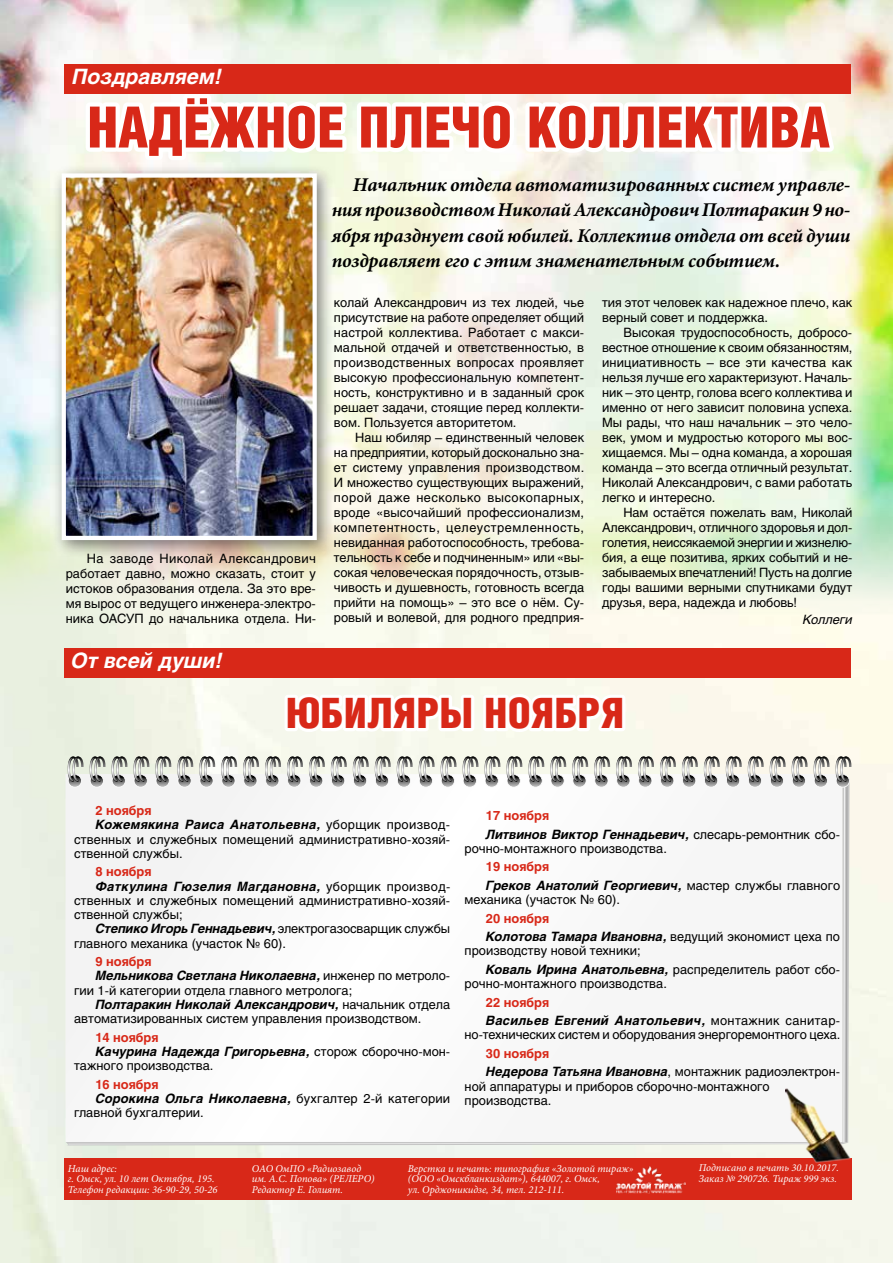
<style>
.page{position:relative;width:893px;height:1263px;background:#fff}
.page>*{position:absolute;margin:0;border:0;box-sizing:border-box;transform-origin:0 0}
.t1{font:900 57px "Helios Cond";color:#d82818}
.t2{font:900 42px "Helios Cond";color:#d82818}
.t3{font:italic 700 21px "Helios";color:#fff}
.t4{font:italic 700 19.5px/25.5px "Minion Pro";letter-spacing:-.01em;color:#000;text-align:justify}
.t5{font:12.75px/15px "Helios";color:#000;text-align:justify}
.t6{font:italic 700 12.75px/18.5px "Helios";color:#000}
.t7{font:italic 700 12.75px/18.5px "Helios";letter-spacing:.025em;color:#000}
.t8{font:700 12.75px "Helios";color:#d82818}
.t9{font:italic 12.75px "Helios";color:#000}
.t10{font:italic 10.5px/10.5px "Minion Pro";color:#fff}
.s1{font-weight:400;font-style:normal}
.s2{font-style:normal;color:#d82818}
.s3{font-weight:700;font-style:italic}
.s4{font-weight:700;color:#d82818}
</style>
<div class="page">
<img style="left:0;top:615px;width:893px;height:648px">
<img style="left:0;top:0;width:893px;height:615px">
<div style="left:64px;top:64px;width:786px;height:30px;background:#d82818"></div>
<div style="left:64px;top:1158px;width:787px;height:41px;background:#d82818"></div>
<img style="left:617px;top:1166px;width:68px;height:27px">
<svg style="left:81px;top:0;width:759px;height:187px"></svg>
<div style="left:52px;top:163px;width:283px;height:396px;background:#000;opacity:.5"></div>
<img style="left:67px;top:178px;width:245px;height:357px">
<div style="left:62px;top:173px;width:255px;height:367px;border:4px solid #fff"></div>
<img style="left:785px;top:1087px;width:68px;height:78px">
<div style="left:64px;top:648px;width:786px;height:29px;background:#d82818"></div>
<svg style="left:64px;top:671px;width:787px;height:475px"></svg>
<h3 class="t3" style="left:72px;top:65px;width:151px">Поздравляем!</h3>
<h1 class="t1" style="left:87px;top:95px;width:742px">Надёжное плечо коллектива</h1>
<p class="t5" style="left:66px;top:551px;width:252px;text-indent:21px">На заводе Николай Александрович работает давно, можно сказать, стоит у истоков образования отдела. За это вре&shy;мя вырос от ведущего инженера-электро&shy;ника ОАСУП до начальника отдела. Ни-</p>
<h3 class="t3" style="left:71px;top:648px;width:153px">От всей души!</h3>
<h3 class="t4" style="left:332px;top:172px;width:520px;text-indent:21px">Начальник отдела автоматизированных систем управле&shy;ния производством Николай Александрович Полтаракин 9 но&shy;ября празднует свой юбилей. Коллектив отдела от всей души поздравляет его с этим знаменательным событием.</h3>
<p class="t5" style="left:334px;top:295px;width:252px">колай Александрович из тех людей, чье присутствие на работе определяет общий настрой коллектива. Работает с макси&shy;мальной отдачей и ответственностью, в производственных вопросах проявляет высокую профессиональную компетент&shy;ность, конструктивно и в заданный срок решает задачи, стоящие перед коллекти&shy;вом. Пользуется авторитетом.</p>
<p class="t5" style="left:334px;top:430px;width:252px;text-indent:21px">Наш юбиляр – единственный человек на предприятии, который досконально зна&shy;ет систему управления производством.<br>И множество существующих выражений, порой даже несколько высокопарных, вроде «высочайший профессионализм, компетентность, целеустремленность, невиданная работоспособность, требова&shy;тельность к себе и подчиненным» или «вы&shy;сокая человеческая порядочность, отзыв&shy;чивость и душевность, готовность всегда прийти на помощь» – это все о нём. Су&shy;ровый и волевой, для родного предприя-</p>
<p class="t5" style="left:602px;top:295px;width:252px">тия этот человек как надежное плечо, как верный совет и поддержка.</p>
<p class="t5" style="left:602px;top:325px;width:252px;text-indent:21px">Высокая трудоспособность, добросо&shy;вестное отношение к своим обязанностям, инициативность – все эти качества как нельзя лучше его характеризуют. Началь&shy;ник – это центр, голова всего коллектива и именно от него зависит половина успеха.<br>Мы рады, что наш начальник – это чело&shy;век, умом и мудростью которого мы вос&shy;хищаемся. Мы – одна команда, а хорошая команда – это всегда отличный результат.<br>Николай Александрович, с вами работать легко и интересно.</p>
<p class="t5" style="left:602px;top:505px;width:252px;text-indent:21px">Нам остаётся пожелать вам, Николай Александрович, отличного здоровья и дол&shy;голетия, неиссякаемой энергии и жизнелю&shy;бия, а еще позитива, ярких событий и не&shy;забываемых впечатлений! Пусть на долгие годы вашими верными спутниками будут друзья, вера, надежда и любовь!</p>
<p class="t9" style="left:803px;top:612px;width:51px">Коллеги</p>
<h2 class="t2" style="left:286px;top:689px;width:340px">Юбиляры ноября</h2>
<p class="t8" style="left:95px;top:803px;width:58px">2 ноября</p>
<p class="t7" style="left:95px;top:816px;width:356px">Кожемякина Раиса Анатольевна, <span class="s1">уборщик производ-</span></p>
<p class="t5" style="left:74px;top:831px;width:378px">ственных и служебных помещений административно-хозяй-</p>
<p class="t5" style="left:74px;top:846px;width:110px">ственной службы.</p>
<p class="t8" style="left:95px;top:864px;width:58px">8 ноября</p>
<p class="t7" style="left:95px;top:877px;width:356px">Фаткулина Гюзелия Магдановна, <span class="s1">уборщик производ-</span></p>
<p class="t5" style="left:74px;top:893px;width:378px">ственных и служебных помещений административно-хозяй-</p>
<p class="t5" style="left:74px;top:907px;width:110px">ственной службы;</p>
<p class="t6" style="left:95px;top:920px;width:356px">Степико Игорь Геннадьевич, <span class="s1">электрогазосварщик службы</span></p>
<p class="t5" style="left:74px;top:935px;width:214px">главного механика (участок № 60).</p>
<p class="t8" style="left:95px;top:954px;width:58px">9 ноября</p>
<p class="t6" style="left:95px;top:967px;width:356px">Мельникова Светлана Николаевна, <span class="s1">инженер по метроло-</span></p>
<p class="t5" style="left:74px;top:982px;width:280px">гии 1-й категории отдела главного метролога;</p>
<p class="t6" style="left:95px;top:995px;width:356px">Полтаракин Николай Александрович, <span class="s1">начальник отдела</span></p>
<p class="t5" style="left:74px;top:1011px;width:349px">автоматизированных систем управления производством.</p>
<p class="t8" style="left:95px;top:1030px;width:65px">14 ноября</p>
<p class="t6" style="left:95px;top:1042px;width:356px">Качурина Надежда Григорьевна, <span class="s1">сторож сборочно-мон-</span></p>
<p class="t5" style="left:74px;top:1058px;width:141px">тажного производства.</p>
<p class="t8" style="left:95px;top:1077px;width:65px">16 ноября</p>
<p class="t6" style="left:95px;top:1089px;width:356px">Сорокина Ольга Николаевна, <span class="s1">бухгалтер 2-й категории</span></p>
<p class="t5" style="left:74px;top:1105px;width:131px">главной бухгалтерии.</p>
<p class="t6" style="left:486px;top:806px;width:356px"><span class="s2">17 ноября<br></span>Литвинов Виктор Геннадьевич, <span class="s1">слесарь-ремонтник сбо-</span></p>
<p class="t5" style="left:465px;top:841px;width:204px">рочно-монтажного производства.</p>
<p class="t6" style="left:486px;top:857px;width:356px"><span class="s2">19 ноября<br></span>Греков Анатолий Георгиевич, <span class="s1">мастер службы главного</span></p>
<p class="t5" style="left:465px;top:892px;width:157px">механика (участок № 60).</p>
<p class="t6" style="left:486px;top:909px;width:356px"><span class="s2">20 ноября<br></span>Колотова Тамара Ивановна, <span class="s1">ведущий экономист цеха по</span></p>
<p class="t5" style="left:486px;top:941px;width:356px;line-height:18.5px;text-indent:-21px">производству новой техники;<br><span class="s3">Коваль Ирина Анатольевна,</span> распределитель работ сбо-</p>
<p class="t5" style="left:465px;top:976px;width:204px">рочно-монтажного производства.</p>
<p class="t7" style="left:486px;top:993px;width:356px"><span class="s2">22 ноября<br></span>Васильев Евгений Анатольевич, <span class="s1">монтажник санитар-</span></p>
<p class="t5" style="left:465px;top:1027px;width:377px">но-технических систем и оборудования энергоремонтного цеха.</p>
<p class="t5" style="left:486px;top:1044px;width:356px;line-height:18.5px"><span class="s4">30 ноября<br></span><span class="s3">Недерова Татьяна Ивановна</span>, монтажник радиоэлектрон-</p>
<p class="t5" style="left:465px;top:1079px;width:307px;line-height:14.2px">ной аппаратуры и приборов сборочно-монтажного производства.</p>
<p class="t10" style="left:68px;top:1163px;width:151px">Наш адрес:<br>г. Омск, ул. 10 лет Октября, 195.<br>Телефон редакции: 36-90-29, 50-26</p>
<p class="t10" style="left:252px;top:1163px;width:124px">ОАО ОмПО «Радиозавод им. А.С. Попова» (РЕЛЕРО)<br>Редактор Е. Голият.</p>
<p class="t10" style="left:699px;top:1163px;width:142px">Подписано в печать 30.10.2017.<br>Заказ № 290726. Тираж 999 экз.</p>
<p class="t10" style="left:408px;top:1163px;width:227px">Верстка и печать: типография «Золотой тираж» (ООО «Омскбланкиздат»), 644007, г. Омск,<br>ул. Орджоникидзе, 34, тел. 212-111.</p>
</div>
